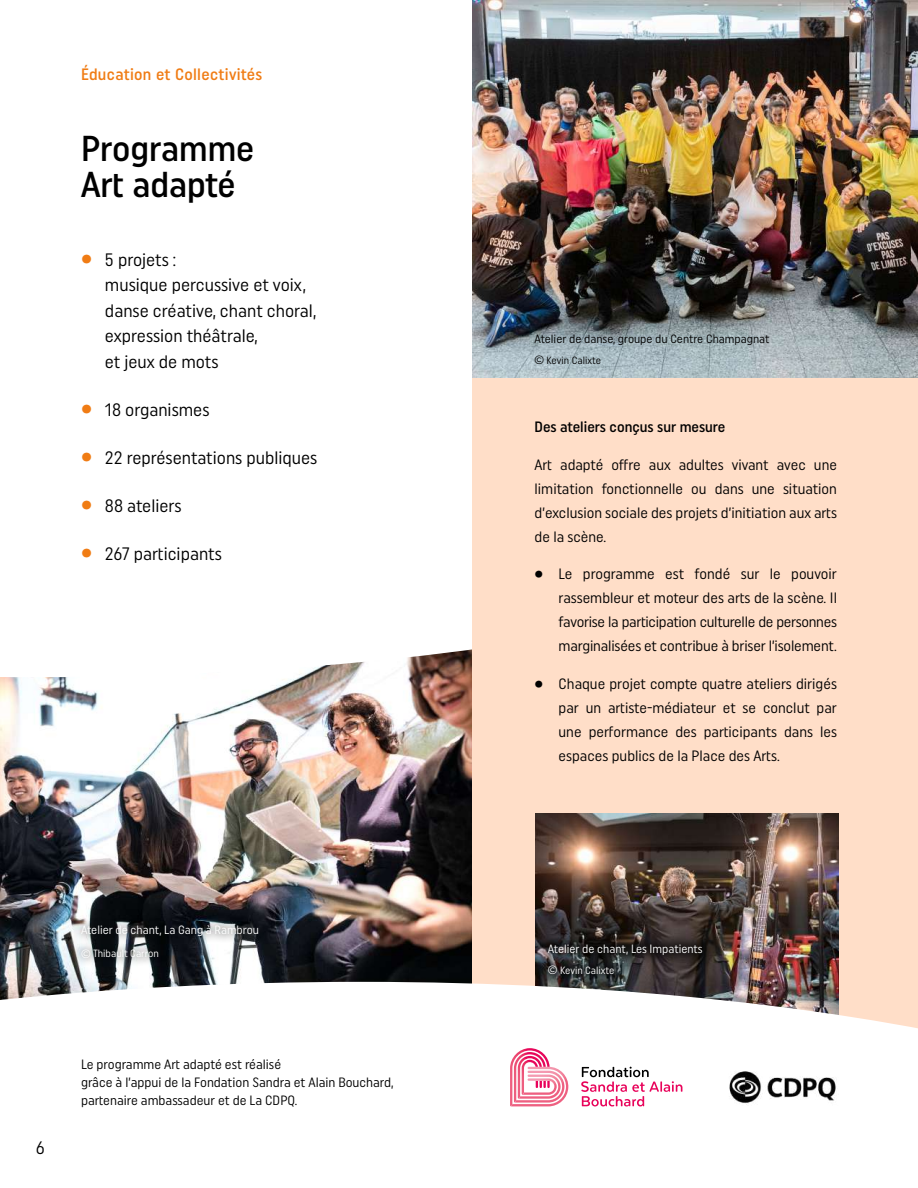
<style>
.page{position:relative;width:918px;height:1188px;background:#fff}
.page>*{position:absolute;margin:0;border:0;box-sizing:border-box;transform-origin:0 0}
.t1{font:500 condensed 36px/36px "Uniform";color:#000}
.t2{font:condensed 18px/25.5px "Uniform";color:#000}
.t3{font:500 condensed 16.5px "Uniform";letter-spacing:.02em;color:#f07c14}
.t4{font:condensed 15px/24px "Uniform";color:#000;text-align:justify}
.t5{font:500 condensed 15px "Uniform";color:#000}
.t6{font:condensed 13.5px/18px "Uniform";color:#000}
.t7{font:condensed 12px "Uniform";color:#fff}
.t8{font:condensed 12px "Uniform";color:#000}
.t9{font:condensed 10.5px "Uniform";color:#fff}
.t10{font:condensed 10.5px "Uniform";color:#000}
.s1{font-weight:900;font-size:28.5px;color:#f07c14}
.s2{font-size:12px}
.s3{font-weight:900;font-size:22.5px}
</style>
<div class="page">
<img style="left:0;top:677px;width:472px;height:305px">
<svg style="left:299px;top:649px;width:173px;height:28px"></svg>
<div style="left:472px;top:0;width:446px;height:1188px;background:#ffdec8"></div>
<img style="left:536px;top:813px;width:302px;height:169px">
<img style="left:472px;top:0;width:446px;height:378px">
<svg style="left:0;top:982px;width:918px;height:206px"></svg>
<svg style="left:581px;top:1067px;width:101px;height:39px;background:#ebcad7"></svg>
<svg style="left:510px;top:1048px;width:59px;height:58px;background:#f6b2c5"></svg>
<img style="left:718px;top:1059px;width:135px;height:55px">
<div style="left:536px;top:932px;width:178px;height:55px;background:#000;opacity:.75"></div>
<svg style="left:72px;top:916px;width:196px;height:51px"></svg>
<p class="t3" style="left:81px;top:64px;width:183px">Éducation et Collectivités</p>
<h1 class="t1" style="left:81px;top:130px;width:175px">Programme<br>Art adapté</h1>
<p class="t2" style="left:105px;top:246px;width:213px;text-indent:-24px"><span class="s1">•</span> 5 projets :<br>musique percussive et voix, danse créative, chant choral, expression théâtrale,<br>et jeux de mots</p>
<p class="t2" style="left:81px;top:396px;width:130px"><span class="s1">•</span> 18 organismes</p>
<p class="t2" style="left:81px;top:444px;width:238px"><span class="s1">•</span> 22 représentations publiques</p>
<p class="t2" style="left:81px;top:492px;width:102px"><span class="s1">•</span> 88 ateliers</p>
<p class="t2" style="left:81px;top:540px;width:142px"><span class="s1">•</span> 267 participants</p>
<p class="t7" style="left:81px;top:923px;width:179px">Atelier de chant, La Gang à Rambrou</p>
<p class="t9" style="left:81px;top:947px;width:79px"><span class="s2">©</span> Thibault Carron</p>
<p class="t2" style="left:36px;top:1135px;width:11px">6</p>
<p class="t6" style="left:81px;top:1055px;width:314px">Le programme Art adapté est réalisé<br>grâce à l’appui de la Fondation Sandra et Alain Bouchard, partenaire ambassadeur et de La CDPQ.</p>
<p class="t8" style="left:535px;top:331px;width:236px">Atelier de danse, groupe du Centre Champagnat</p>
<p class="t10" style="left:535px;top:354px;width:68px"><span class="s2">©</span> Kevin Calixte</p>
<p class="t5" style="left:535px;top:418px;width:192px">Des ateliers conçus sur mesure</p>
<p class="t4" style="left:535px;top:452px;width:304px">Art adapté offre aux adultes vivant avec une limitation fonctionnelle ou dans une situation d’exclusion sociale des projets d’initiation aux arts de la scène.</p>
<p class="t4" style="left:559px;top:562px;width:280px;text-indent:-24px"><span class="s3">•</span> Le programme est fondé sur le pouvoir rassembleur et moteur des arts de la scène. Il favorise la participation culturelle de personnes marginalisées et contribue à briser l’isolement.</p>
<p class="t4" style="left:559px;top:671px;width:280px;text-indent:-24px"><span class="s3">•</span> Chaque projet compte quatre ateliers dirigés par un artiste-médiateur et se conclut par une performance des participants dans les espaces publics de la Place des Arts.</p>
<p class="t7" style="left:548px;top:941px;width:156px">Atelier de chant, Les Impatients</p>
<p class="t9" style="left:548px;top:964px;width:68px"><span class="s2">©</span> Kevin Calixte</p>
</div>
